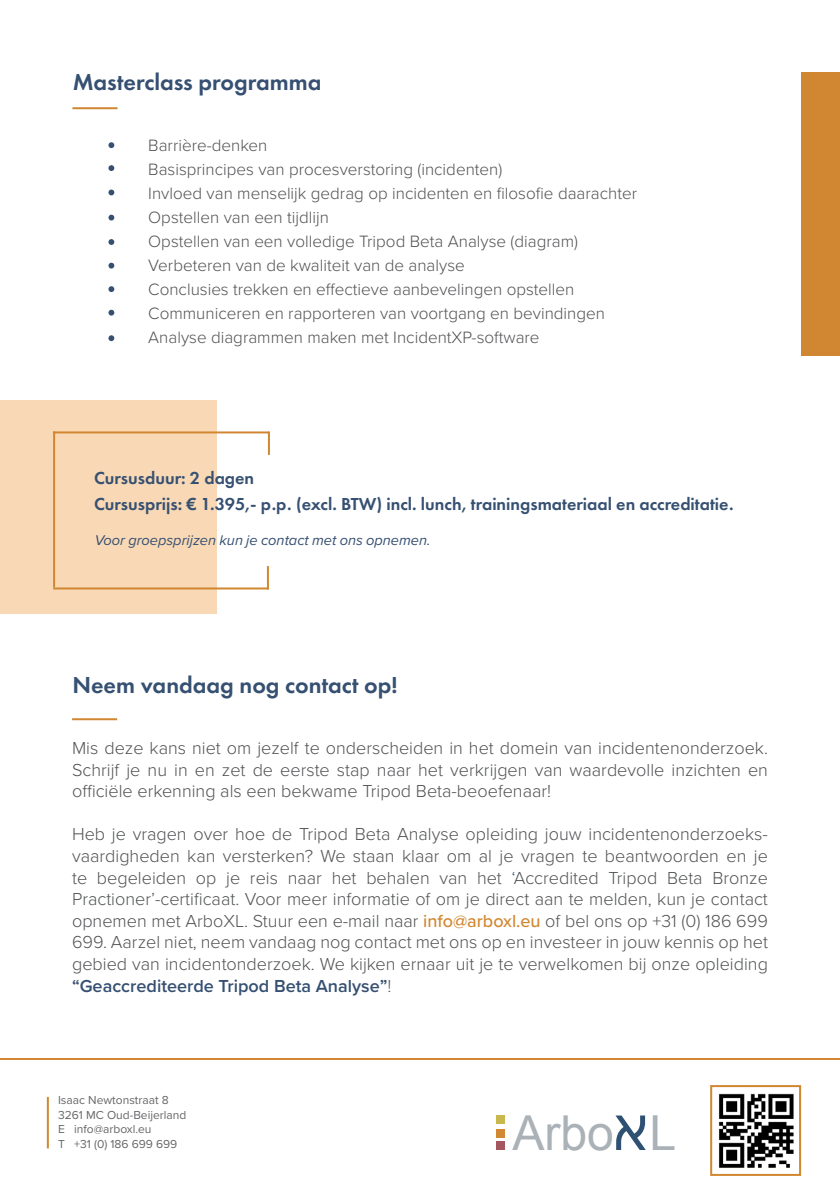
<style>
.page{position:relative;width:840px;height:1191px;background:#fff}
.page>*{position:absolute;margin:0;border:0;box-sizing:border-box;transform-origin:0 0}
.t1{font:48.2px "Arial";color:#abb2b7}
.t2{font:600 24px "Futura PT";color:#365072}
.t3{font:300 18px/21.6px "Proxima Nova";color:#515254;text-align:justify}
.t4{font:600 18px "Futura PT";color:#365072}
.t5{font:300 17px "Proxima Nova";color:#515254}
.t6{font:italic 14.6px "Proxima Nova";color:#365072}
.t7{font:12px/14.4px "Proxima Nova";color:#67676a}
.s1{color:#365072}
.s2{color:#515354}
.s3{font-weight:500;color:#d18732}
.s4{font-weight:600;color:#365072}
</style>
<div class="page">
<hr style="left:0;top:1058px;width:839px;height:2px;background:#d28732">
<hr style="left:47px;top:1096px;width:2px;height:52px;background:#d18732">
<img style="left:712px;top:1088px;width:82px;height:84px">
<div style="left:709px;top:1085px;width:91px;height:90px;border:2px solid #d18732"></div>
<svg style="left:615px;top:1115px;width:30px;height:35px"></svg>
<div style="left:496px;top:1115px;width:8px;height:9px;background:#c9b84d"></div>
<div style="left:496px;top:1128px;width:8px;height:9px;background:#d28733"></div>
<div style="left:496px;top:1141px;width:8px;height:9px;background:#a5565f"></div>
<hr style="left:72px;top:718px;width:45px;height:2px;background:#d18732">
<div style="left:0;top:400px;width:216px;height:213px;background:#f9d9b5"></div>
<hr style="left:72px;top:107px;width:45px;height:2px;background:#d18732">
<svg style="left:108px;top:142px;width:6px;height:6px"></svg>
<svg style="left:108px;top:165px;width:6px;height:6px"></svg>
<svg style="left:108px;top:189px;width:6px;height:6px"></svg>
<svg style="left:108px;top:215px;width:6px;height:5px"></svg>
<svg style="left:108px;top:239px;width:6px;height:6px"></svg>
<svg style="left:108px;top:263px;width:6px;height:5px"></svg>
<svg style="left:108px;top:286px;width:6px;height:6px"></svg>
<svg style="left:108px;top:310px;width:6px;height:5px"></svg>
<svg style="left:108px;top:335px;width:6px;height:6px"></svg>
<div style="left:801px;top:72px;width:38px;height:283px;background:#d18732"></div>
<hr style="left:53px;top:431px;width:216px;height:2px;background:#d18732">
<hr style="left:53px;top:587px;width:216px;height:2px;background:#d18732">
<hr style="left:53px;top:431px;width:2px;height:156px;background:#d18732">
<hr style="left:268px;top:431px;width:2px;height:24px;background:#d18732">
<hr style="left:267px;top:566px;width:2px;height:23px;background:#d18732">
<p class="t2" style="left:73px;top:67px;width:250px">Masterclass programma</p>
<p class="t5" style="left:148px;top:132px;width:121px">Barrière-denken</p>
<p class="t5" style="left:148px;top:156px;width:355px">Basisprincipes van procesverstoring (incidenten)</p>
<p class="t5" style="left:148px;top:180px;width:490px">Invloed van menselijk gedrag op incidenten en filosofie daarachter</p>
<p class="t5" style="left:148px;top:204px;width:182px">Opstellen van een tijdlijn</p>
<p class="t5" style="left:148px;top:228px;width:431px">Opstellen van een volledige Tripod Beta Analyse (diagram)</p>
<p class="t5" style="left:148px;top:252px;width:318px">Verbeteren van de kwaliteit van de analyse</p>
<p class="t5" style="left:148px;top:276px;width:427px">Conclusies trekken en effectieve aanbevelingen opstellen</p>
<p class="t5" style="left:148px;top:300px;width:458px">Communiceren en rapporteren van voortgang en bevindingen</p>
<p class="t5" style="left:148px;top:324px;width:392px">Analyse diagrammen maken met IncidentXP-software</p>
<p class="t4" style="left:94px;top:467px;width:161px">Cursusduur: 2 dagen</p>
<p class="t4" style="left:94px;top:493px;width:640px">Cursusprijs: € 1.395,- p.p. (excl. BTW) incl. lunch, trainingsmateriaal en accreditatie.</p>
<p class="t6" style="left:95px;top:529px;width:337px">Voor groepsprijzen kun je contact met ons opnemen.</p>
<p class="t2" style="left:72px;top:669px;width:326px">Neem vandaag nog contact op!</p>
<p class="t3" style="left:72px;top:736px;width:697px">Mis deze kans niet om jezelf te onderscheiden in het domein van incidentenonderzoek.<br>Schrijf je nu in en zet de eerste stap naar het verkrijgen van waardevolle inzichten en officiële erkenning als een bekwame Tripod Beta-beoefenaar!</p>
<p class="t3" style="left:72px;top:822px;width:697px">Heb je vragen over hoe de Tripod Beta Analyse opleiding jouw incidentenonderzoeks&shy;vaardigheden kan versterken? We staan klaar om al je vragen te beantwoorden en je te begeleiden op je reis naar het behalen van het <span class="s1">‘</span><span class="s2">Accredited Tripod Beta Bronze Practioner’-certificaat.</span> Voor meer informatie of om je direct aan te melden, kun je contact opnemen met ArboXL. Stuur een e-mail naar <span class="s3">info@arboxl.eu</span> of bel ons op +31 (0) 186 699<br>699. Aarzel niet, neem vandaag nog contact met ons op en investeer in jouw kennis op het gebied van incidentonderzoek. We kijken ernaar uit je te verwelkomen bij onze opleiding <span class="s4">“Geaccrediteerde Tripod Beta Analyse”</span>!</p>
<p class="t7" style="left:58px;top:1092px;width:130px">Isaac Newtonstraat 8<br>3261 MC Oud-Beijerland</p>
<p class="t7" style="left:58px;top:1121px;width:95px">E info@arboxl.eu</p>
<p class="t7" style="left:58px;top:1135px;width:121px">T +31 (0) 186 699 699</p>
<p class="t1" style="left:512px;top:1101px;width:165px">Arbo L</p>
</div>
